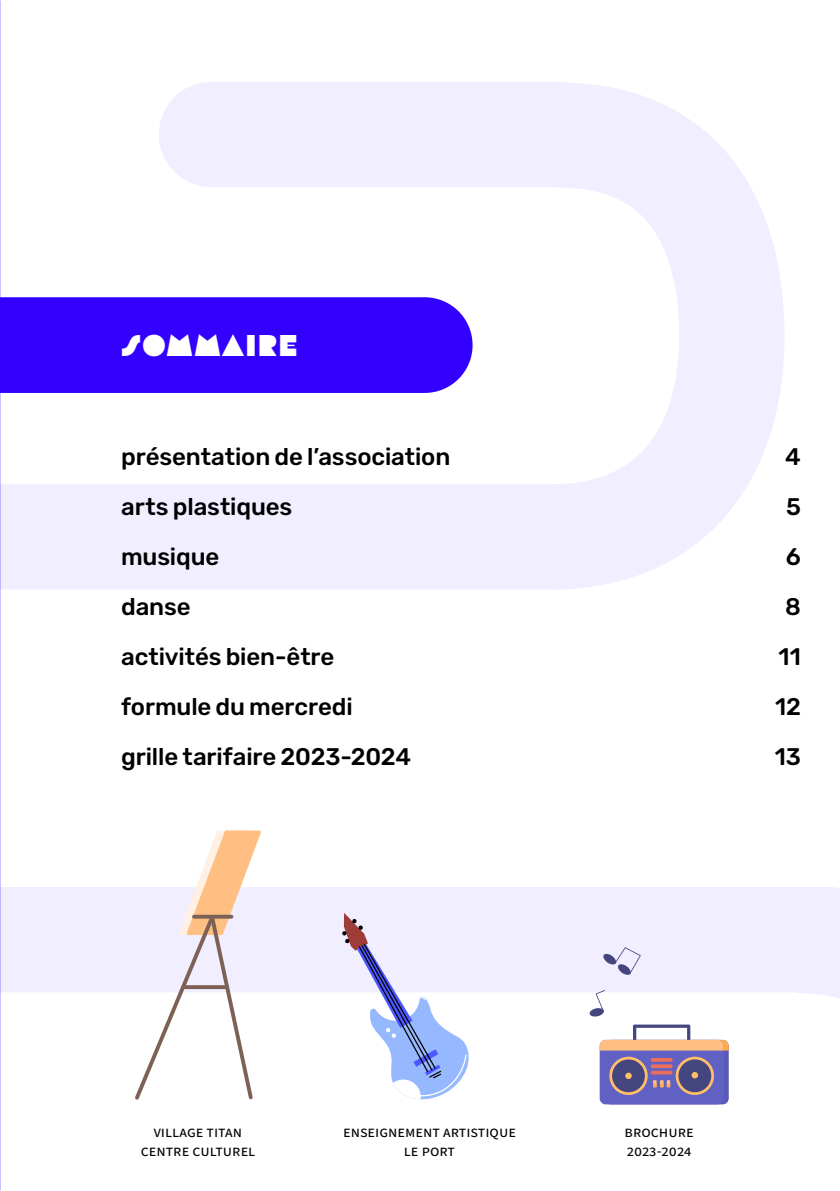
<style>
.page{position:relative;width:840px;height:1191px;background:#fff}
.page>*{position:absolute;margin:0;border:0;box-sizing:border-box;transform-origin:0 0}
.t1{font:30px "Flegrei";letter-spacing:.04em;color:#fff}
.t2{font:500 24px "Rubik";letter-spacing:-.005em;color:#000}
.t3{font:16px/19.2px "Source Sans Pro";color:#000;text-align:center}
</style>
<div class="page">
<div style="left:0;top:297px;width:446px;height:96px;background:#30f"></div>
<div style="left:0;top:484px;width:446px;height:105px;background:#f1eeff"></div>
<div style="left:0;top:887px;width:683px;height:105px;background:#f1eeff"></div>
<div style="left:159px;top:82px;width:449px;height:105px;background:#f1eeff;border-radius:53px"></div>
<svg style="left:683px;top:887px;width:156px;height:218px"></svg>
<svg style="left:446px;top:82px;width:338px;height:508px"></svg>
<svg style="left:135px;top:830px;width:126px;height:269px"></svg>
<svg style="left:181px;top:985px;width:48px;height:4px"></svg>
<svg style="left:342px;top:912px;width:132px;height:187px"></svg>
<div style="left:604px;top:1040px;width:124px;height:64px;background:#5959b8;border-radius:6px"></div>
<div style="left:599px;top:1040px;width:124px;height:64px;background:#6161c4;border-radius:6px"></div>
<svg style="left:599px;top:1024px;width:129px;height:26px"></svg>
<svg style="left:609px;top:1056px;width:38px;height:39px"></svg>
<svg style="left:675px;top:1056px;width:38px;height:39px"></svg>
<div style="left:611px;top:1059px;width:33px;height:33px;background:#454580;border-radius:50%"></div>
<div style="left:678px;top:1059px;width:32px;height:33px;background:#454580;border-radius:50%"></div>
<div style="left:625px;top:1072px;width:6px;height:7px;background:#ffbf69;border-radius:50%"></div>
<svg style="left:691px;top:1072px;width:6px;height:6px"></svg>
<hr style="left:650px;top:1058px;width:22px;height:3px;background:#eb6e59;border-radius:2px">
<svg style="left:650px;top:1064px;width:22px;height:4px"></svg>
<svg style="left:650px;top:1070px;width:22px;height:4px"></svg>
<svg style="left:653px;top:1080px;width:16px;height:7px"></svg>
<svg style="left:589px;top:990px;width:15px;height:27px"></svg>
<svg style="left:602px;top:947px;width:38px;height:28px"></svg>
<p class="t1" style="left:121px;top:328px;width:121px">SOMMAIRE</p>
<p class="t2" style="left:121px;top:443px;width:330px">présentation de l’association</p>
<p class="t2" style="left:784px;top:443px;width:17px">4</p>
<p class="t2" style="left:121px;top:493px;width:173px">arts plastiques</p>
<p class="t2" style="left:785px;top:493px;width:16px">5</p>
<p class="t2" style="left:121px;top:543px;width:100px">musique</p>
<p class="t2" style="left:785px;top:543px;width:17px">6</p>
<p class="t2" style="left:121px;top:593px;width:71px">danse</p>
<p class="t2" style="left:784px;top:593px;width:17px">8</p>
<p class="t2" style="left:121px;top:643px;width:215px">activités bien-être</p>
<p class="t2" style="left:778px;top:643px;width:24px">11</p>
<p class="t2" style="left:121px;top:693px;width:233px">formule du mercredi</p>
<p class="t2" style="left:774px;top:693px;width:27px">12</p>
<p class="t2" style="left:121px;top:743px;width:291px">grille tarifaire 2023-2024</p>
<p class="t2" style="left:774px;top:743px;width:28px">13</p>
<p class="t3" style="left:141px;top:1122px;width:116px">village titan centre culturel</p>
<p class="t3" style="left:343px;top:1122px;width:174px">enseignement artistique le port</p>
<p class="t3" style="left:624px;top:1122px;width:71px;text-align:left">brochure<br>2023-2024</p>
</div>
